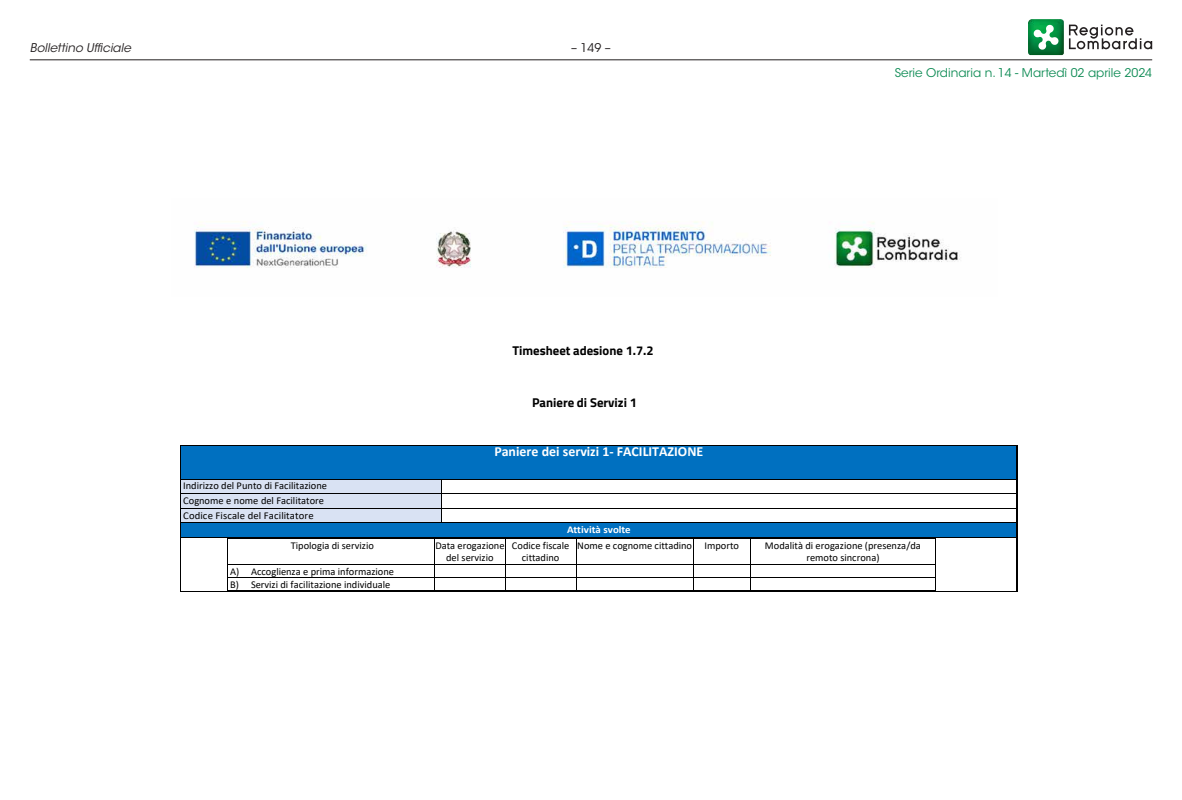
<style>
.page{position:relative;width:1182px;height:800px;background:#fff}
.page>*{position:absolute;margin:0;border:0;box-sizing:border-box;transform-origin:0 0}
.t1{font:700 13.95px "Calibri";color:#fff}
.t2{font:700 12.75px "Titillium Web";color:#000}
.t3{font:12px "ITC Avant Garde Std";color:#108c56}
.t4{font:italic 12px "ITC Avant Garde Std";color:#231f20}
.t5{font:12px "ITC Avant Garde Std";color:#231f20}
.t6{font:10.35px/12.6px "Calibri";color:#000;text-align:center}
.t7{font:700 10.35px "Calibri";color:#fff;scale:1.04 1}
</style>
<div class="page">
<hr style="left:30px;top:59px;width:1121px;height:1px;background:#231f20">
<svg style="left:1068px;top:25px;width:83px;height:24px"></svg>
<img style="left:1028px;top:19px;width:35px;height:36px">
<svg style="left:1032px;top:24px;width:26px;height:26px"></svg>
<img style="left:194px;top:221px;width:767px;height:47px">
<div style="left:181px;top:446px;width:835px;height:32px;background:#0070c0"></div>
<hr style="left:181px;top:445px;width:835px;height:1px;background:#000">
<hr style="left:180px;top:446px;width:1px;height:32px;background:#000">
<hr style="left:1016px;top:446px;width:1px;height:32px;background:#000">
<div style="left:181px;top:479px;width:260px;height:14px;background:#d9e2f3"></div>
<hr style="left:181px;top:478px;width:260px;height:1px;background:#000">
<hr style="left:442px;top:478px;width:574px;height:1px;background:#000">
<div style="left:181px;top:494px;width:260px;height:14px;background:#d9e2f3"></div>
<hr style="left:181px;top:493px;width:260px;height:1px;background:#000">
<hr style="left:442px;top:493px;width:574px;height:1px;background:#000">
<div style="left:181px;top:508px;width:260px;height:14px;background:#d9e2f3"></div>
<hr style="left:181px;top:508px;width:260px;height:1px;background:#000">
<hr style="left:442px;top:508px;width:574px;height:1px;background:#000">
<div style="left:181px;top:523px;width:835px;height:14px;background:#0070c0"></div>
<hr style="left:181px;top:522px;width:260px;height:1px;background:#000">
<svg style="left:441px;top:478px;width:1px;height:45px"></svg>
<hr style="left:442px;top:522px;width:574px;height:1px;background:#000">
<hr style="left:228px;top:538px;width:206px;height:1px;background:#000">
<hr style="left:435px;top:538px;width:70px;height:1px;background:#000">
<hr style="left:505px;top:538px;width:70px;height:1px;background:#000">
<hr style="left:576px;top:538px;width:117px;height:1px;background:#000">
<hr style="left:693px;top:538px;width:57px;height:1px;background:#000">
<hr style="left:750px;top:538px;width:185px;height:1px;background:#000">
<hr style="left:228px;top:564px;width:206px;height:1px;background:#000">
<hr style="left:435px;top:564px;width:70px;height:1px;background:#000">
<hr style="left:505px;top:564px;width:70px;height:1px;background:#000">
<hr style="left:576px;top:564px;width:117px;height:1px;background:#000">
<hr style="left:693px;top:564px;width:57px;height:1px;background:#000">
<hr style="left:750px;top:564px;width:185px;height:1px;background:#000">
<hr style="left:228px;top:577px;width:206px;height:1px;background:#000">
<hr style="left:435px;top:577px;width:70px;height:1px;background:#000">
<hr style="left:505px;top:577px;width:70px;height:1px;background:#000">
<hr style="left:576px;top:577px;width:117px;height:1px;background:#000">
<hr style="left:693px;top:577px;width:57px;height:1px;background:#000">
<hr style="left:750px;top:577px;width:185px;height:1px;background:#000">
<svg style="left:227px;top:538px;width:1px;height:53px"></svg>
<hr style="left:228px;top:590px;width:206px;height:1px;background:#000">
<svg style="left:434px;top:538px;width:1px;height:53px"></svg>
<hr style="left:435px;top:590px;width:70px;height:1px;background:#000">
<svg style="left:505px;top:539px;width:1px;height:51px"></svg>
<hr style="left:505px;top:590px;width:70px;height:1px;background:#000">
<hr style="left:576px;top:590px;width:117px;height:1px;background:#000">
<svg style="left:693px;top:539px;width:1px;height:51px"></svg>
<hr style="left:693px;top:590px;width:57px;height:1px;background:#000">
<svg style="left:750px;top:539px;width:1px;height:51px"></svg>
<hr style="left:750px;top:590px;width:185px;height:1px;background:#000">
<svg style="left:935px;top:538px;width:1px;height:53px"></svg>
<svg style="left:180px;top:478px;width:1px;height:60px"></svg>
<hr style="left:181px;top:537px;width:835px;height:1px;background:#000">
<svg style="left:1016px;top:478px;width:1px;height:60px"></svg>
<hr style="left:180px;top:538px;width:1px;height:53px;background:#000">
<hr style="left:181px;top:591px;width:835px;height:1px;background:#000">
<hr style="left:1016px;top:538px;width:1px;height:53px;background:#000">
<p class="t4" style="left:30px;top:40px;width:103px">Bollettino Ufficiale</p>
<p class="t5" style="left:571px;top:40px;width:41px">– 149 –</p>
<p class="t2" style="left:512px;top:340px;width:143px">Timesheet adesione 1.7.2</p>
<p class="t6" style="left:183px;top:478px;width:145px;line-height:14.5px;text-align:left">Indirizzo del Punto di Facilitazione<br>Cognome e nome del Facilitatore<br>Codice Fiscale del Facilitatore</p>
<p class="t2" style="left:532px;top:393px;width:106px">Paniere di Servizi 1</p>
<p class="t1" style="left:494px;top:441px;width:210px">Paniere dei servizi 1- FACILITAZIONE</p>
<p class="t7" style="left:567px;top:522px;width:63px">Attività svolte</p>
<p class="t3" style="left:894px;top:65px;width:259px">Serie Ordinaria n. 14 - Martedì 02 aprile 2024</p>
<p class="t6" style="left:291px;top:538px;width:84px">Tipologia di servizio</p>
<p class="t6" style="left:435px;top:538px;width:71px">Data erogazione del servizio</p>
<p class="t6" style="left:512px;top:538px;width:59px">Codice fiscale cittadino</p>
<p class="t6" style="left:577px;top:538px;width:163px">Nome e cognome cittadino Importo</p>
<p class="t6" style="left:764px;top:538px;width:157px">Modalità di erogazione (presenza/da remoto sincrona)</p>
<p class="t6" style="left:230px;top:564px;width:165px;line-height:13.4px;text-align:left">A) Accoglienza e prima informazione<br>B) Servizi di facilitazione individuale</p>
</div>
